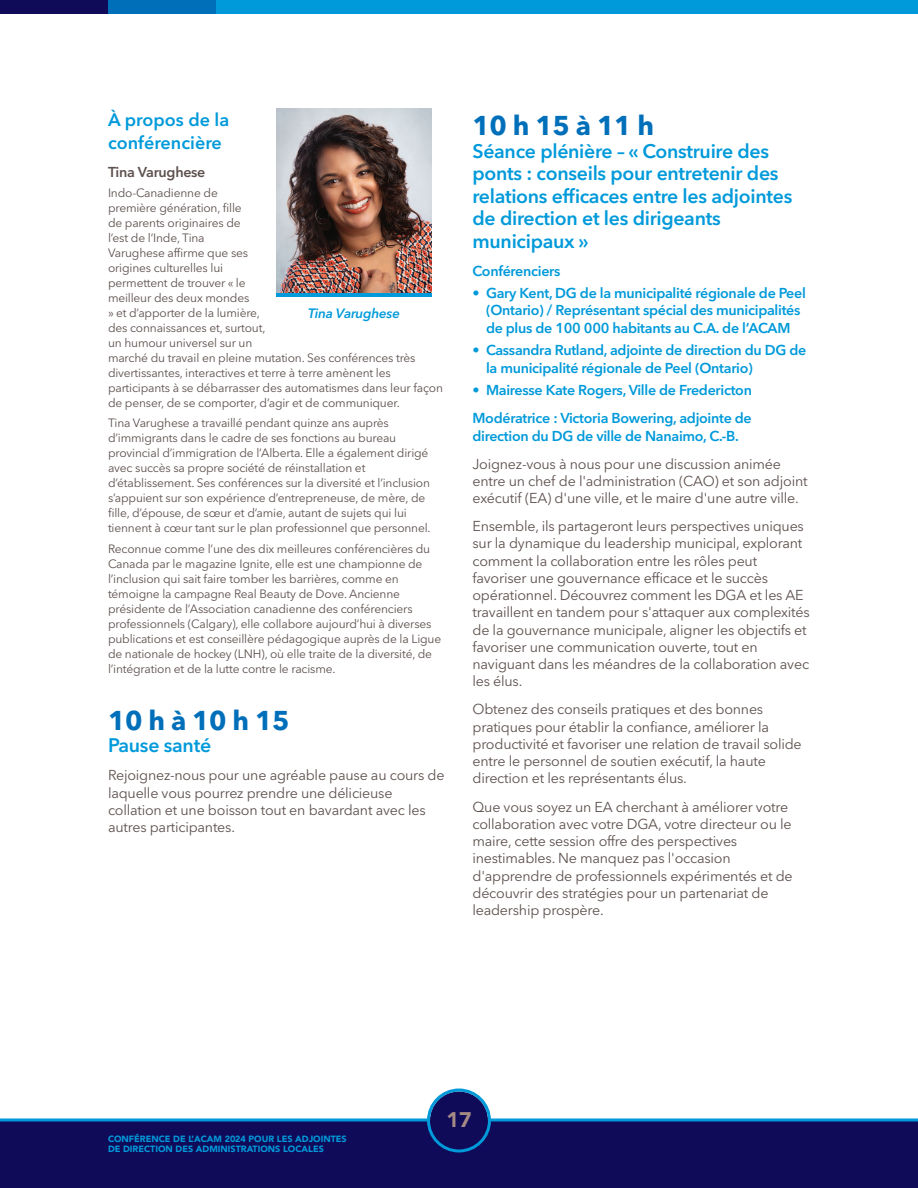
<style>
.page{position:relative;width:918px;height:1188px;background:#fff}
.page>*{position:absolute;margin:0;border:0;box-sizing:border-box;transform-origin:0 0}
.t1{font:700 27px "Avenir Next";letter-spacing:-.015em;color:#006fba}
.t2{font:900 21px "Avenir";color:#a58a84}
.t3{font:600 19.5px/22.5px "Avenir Next";letter-spacing:-.015em;color:#009ada}
.t4{font:600 18px/22.5px "Avenir Next";color:#009ada}
.t5{font:14.25px/17.2px "Avenir Next";letter-spacing:-.015em;color:#5d514e}
.t6{font:600 14.25px/17.2px "Avenir Next";letter-spacing:-.02em;color:#009ada}
.t7{font:600 14.25px "Avenir Next";letter-spacing:-.02em;color:#5d514e}
.t8{font:italic 600 13.5px "Avenir Next";letter-spacing:-.015em;color:#009ada}
.t9{font:12px/15px "Avenir Next";letter-spacing:-.015em;color:#5d514e}
.t10{font:900 9px/10.5px "Avenir";color:#009ada}
</style>
<div class="page">
<div style="left:0;top:1121px;width:918px;height:67px;background:#0f0b59"></div>
<div style="left:108px;top:0;width:108px;height:14px;background:#006fba"></div>
<div style="left:0;top:0;width:108px;height:14px;background:#0f0b59"></div>
<div style="left:216px;top:0;width:702px;height:14px;background:#009ada"></div>
<svg style="left:427px;top:1089px;width:64px;height:63px"></svg>
<hr style="left:490px;top:1118px;width:428px;height:3px;background:#009ada">
<hr style="left:0;top:1118px;width:428px;height:3px;background:#009ada">
<img style="left:277px;top:108px;width:155px;height:186px">
<hr style="left:277px;top:294px;width:155px;height:3px;background:#009ada">
<p class="t4" style="left:108px;top:110px;width:123px">À propos de la conférencière</p>
<p class="t7" style="left:108px;top:166px;width:99px">Tina Varughese</p>
<p class="t9" style="left:108px;top:186px;width:337px">Indo-Canadienne de<br>première génération, fille<br>de parents originaires de<br>l’est de l’Inde, Tina<br>Varughese affirme que ses<br>origines culturelles lui<br>permettent de trouver « le<br>meilleur des deux mondes<br>» et d’apporter de la lumière,<br>des connaissances et, surtout,<br>un humour universel sur un<br>marché du travail en pleine mutation. Ses conférences très divertissantes, interactives et terre à terre amènent les participants à se débarrasser des automatismes dans leur façon de penser, de se comporter, d’agir et de communiquer.</p>
<p class="t9" style="left:108px;top:417px;width:324px">Tina Varughese a travaillé pendant quinze ans auprès d’immigrants dans le cadre de ses fonctions au bureau provincial d’immigration de l’Alberta. Elle a également dirigé avec succès sa propre société de réinstallation et d’établissement. Ses conférences sur la diversité et l’inclusion s’appuient sur son expérience d’entrepreneuse, de mère, de fille, d’épouse, de sœur et d’amie, autant de sujets qui lui tiennent à cœur tant sur le plan professionnel que personnel.</p>
<p class="t9" style="left:108px;top:542px;width:335px">Reconnue comme l’une des dix meilleures conférencières du Canada par le magazine Ignite, elle est une championne de l’inclusion qui sait faire tomber les barrières, comme en témoigne la campagne Real Beauty de Dove. Ancienne présidente de l’Association canadienne des conférenciers professionnels (Calgary), elle collabore aujourd’hui à diverses publications et est conseillère pédagogique auprès de la Ligue de nationale de hockey (LNH), où elle traite de la diversité, de l’intégration et de la lutte contre le racisme.</p>
<p class="t1" style="left:108px;top:705px;width:183px">10 h à 10 h 15</p>
<p class="t3" style="left:108px;top:736px;width:105px">Pause santé</p>
<p class="t5" style="left:108px;top:768px;width:338px">Rejoignez-nous pour une agréable pause au cours de laquelle vous pourrez prendre une délicieuse collation et une boisson tout en bavardant avec les autres participantes.</p>
<p class="t8" style="left:308px;top:305px;width:93px">Tina Varughese</p>
<p class="t1" style="left:472px;top:110px;width:183px">10 h 15 à 11 h</p>
<p class="t3" style="left:472px;top:141px;width:321px">Séance plénière – « Construire des ponts : conseils pour entretenir des relations efficaces entre les adjointes de direction et les dirigeants municipaux »</p>
<p class="t6" style="left:472px;top:263px;width:89px">Conférenciers</p>
<p class="t6" style="left:472px;top:286px;width:335px;text-align:center">• Gary Kent, DG de la municipalité régionale de Peel (Ontario) / Représentant spécial des municipalités de plus de 100 000 habitants au C.A. de l’ACAM</p>
<p class="t6" style="left:486px;top:343px;width:322px;text-indent:-14px">• Cassandra Rutland, adjointe de direction du DG de la municipalité régionale de Peel (Ontario)</p>
<p class="t6" style="left:472px;top:383px;width:281px">• Mairesse Kate Rogers, Ville de Fredericton</p>
<p class="t6" style="left:472px;top:411px;width:281px">Modératrice : Victoria Bowering, adjointe de direction du DG de ville de Nanaimo, C.-B.</p>
<p class="t5" style="left:472px;top:456px;width:337px">Joignez-vous à nous pour une discussion animée entre un chef de l'administration (CAO) et son adjoint exécutif (EA) d'une ville, et le maire d'une autre ville.</p>
<p class="t5" style="left:472px;top:519px;width:339px">Ensemble, ils partageront leurs perspectives uniques sur la dynamique du leadership municipal, explorant comment la collaboration entre les rôles peut favoriser une gouvernance efficace et le succès opérationnel. Découvrez comment les DGA et les AE travaillent en tandem pour s'attaquer aux complexités de la gouvernance municipale, aligner les objectifs et favoriser une communication ouverte, tout en naviguant dans les méandres de la collaboration avec les élus.</p>
<p class="t5" style="left:472px;top:702px;width:331px">Obtenez des conseils pratiques et des bonnes pratiques pour établir la confiance, améliorer la productivité et favoriser une relation de travail solide entre le personnel de soutien exécutif, la haute direction et les représentants élus.</p>
<p class="t5" style="left:472px;top:799px;width:322px">Que vous soyez un EA cherchant à améliorer votre collaboration avec votre DGA, votre directeur ou le maire, cette session offre des perspectives inestimables. Ne manquez pas l'occasion d'apprendre de professionnels expérimentés et de découvrir des stratégies pour un partenariat de leadership prospère.</p>
<p class="t10" style="left:108px;top:1134px;width:240px">CONFÉRENCE DE L’ACAM 2024 POUR LES ADJOINTES<br>DE DIRECTION DES ADMINISTRATIONS LOCALES</p>
<p class="t2" style="left:447px;top:1111px;width:26px">17</p>
</div>
